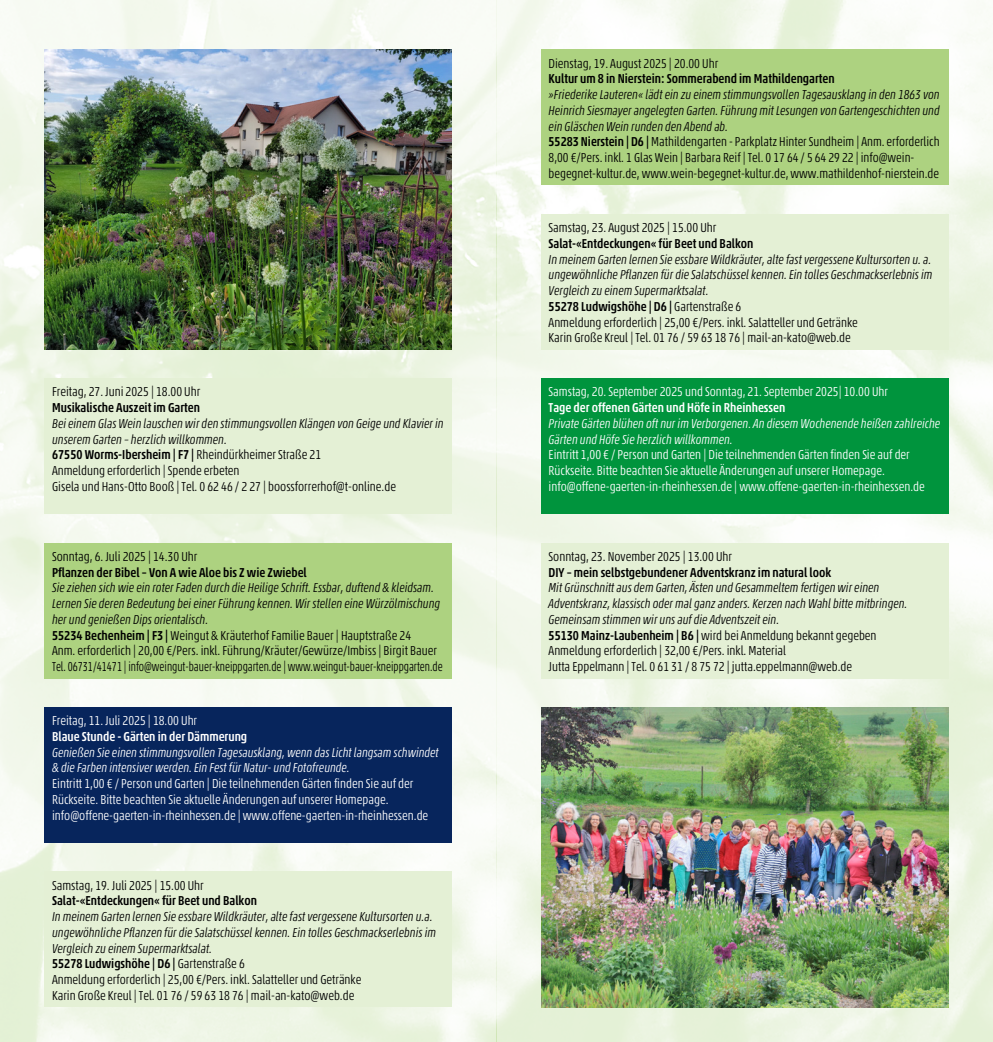
<style>
.page{position:relative;width:993px;height:1042px;background:#fff}
.page>*{position:absolute;margin:0;border:0;box-sizing:border-box;transform-origin:0 0}
.t1{font:300 condensed 13.12px/15.8px "Akko Pro";color:#000}
.t2{font:italic 300 condensed 13.12px/15.8px "Akko Pro";color:#000}
.t3{font:300 condensed 13.12px/15.8px "Akko Pro";color:#fff}
.t4{font:italic 300 condensed 13.12px/15.8px "Akko Pro";color:#fff}
.t5{font:500 condensed 13.12px "Akko Pro";color:#000}
.t6{font:500 condensed 13.12px "Akko Pro";color:#fff}
.s1{font-style:italic}
.s2{font-weight:500}
.s3{font-weight:500;font-style:normal}
.s4{font-style:normal}
</style>
<div class="page">
<img style="left:0;top:0;width:992px;height:1042px">
<div style="left:45px;top:707px;width:406px;height:136px;background:#07255c"></div>
<div style="left:45px;top:871px;width:406px;height:136px;background:#e4f0d5"></div>
<div style="left:45px;top:378px;width:406px;height:136px;background:#e4f0d5"></div>
<div style="left:45px;top:543px;width:406px;height:135px;background:#add280"></div>
<img style="left:45px;top:50px;width:406px;height:300px">
<div style="left:541px;top:50px;width:406px;height:135px;background:#add280"></div>
<div style="left:541px;top:378px;width:406px;height:136px;background:#00943d"></div>
<div style="left:541px;top:214px;width:406px;height:136px;background:#e4f0d5"></div>
<div style="left:541px;top:543px;width:406px;height:135px;background:#e4f0d5"></div>
<img style="left:541px;top:707px;width:406px;height:300px">
<p class="t1" style="left:52px;top:384px;width:149px">Freitag, 27. Juni 2025 | 18.00 Uhr</p>
<p class="t5" style="left:52px;top:399px;width:149px">Musikalische Auszeit im Garten</p>
<p class="t1" style="left:52px;top:415px;width:393px"><span class="s1">Bei einem Glas Wein lauschen wir den stimmungsvollen Klängen von Geige und Klavier in unserem Garten – herzlich willkommen.<br></span><span class="s2">67550 Worms-Ibersheim | F7 |</span> Rheindürkheimer Straße 21<br>Anmeldung erforderlich | Spende erbeten<br>Gisela und Hans-Otto Booß | Tel. 0 62 46 / 2 27 | boossforrerhof@t-online.de</p>
<p class="t1" style="left:52px;top:548px;width:147px">Sonntag, 6. Juli 2025 | 14.30 Uhr</p>
<p class="t5" style="left:52px;top:564px;width:256px">Pflanzen der Bibel – Von A wie Aloe bis Z wie Zwiebel</p>
<p class="t1" style="left:52px;top:580px;width:392px"><span class="s1">Sie ziehen sich wie ein roter Faden durch die Heilige Schrift. Essbar, duftend &amp; kleidsam.<br>Lernen Sie deren Bedeutung bei einer Führung kennen. Wir stellen eine Würzölmischung her und genießen Dips orientalisch.<br></span><span class="s2">55234 Bechenheim | F3 |</span> Weingut &amp; Kräuterhof Familie Bauer | Hauptstraße 24<br>Anm. erforderlich | 20,00 €/Pers. inkl. Führung/Kräuter/Gewürze/Imbiss | Birgit Bauer Tel. 06731/41471 | info@weingut-bauer-kneippgarten.de | www.weingut-bauer-kneippgarten.de</p>
<p class="t3" style="left:52px;top:712px;width:146px">Freitag, 11. Juli 2025 | 18.00 Uhr</p>
<p class="t6" style="left:52px;top:728px;width:196px">Blaue Stunde - Gärten in der Dämmerung</p>
<p class="t4" style="left:52px;top:744px;width:388px">Genießen Sie einen stimmungsvollen Tagesausklang, wenn das Licht langsam schwindet &amp; die Farben intensiver werden. Ein Fest für Natur- und Fotofreunde.</p>
<p class="t3" style="left:52px;top:775px;width:377px">Eintritt 1,00 € / Person und Garten | Die teilnehmenden Gärten finden Sie auf der<br>Rückseite. Bitte beachten Sie aktuelle Änderungen auf unserer Homepage. info@offene-gaerten-in-rheinhessen.de | www.offene-gaerten-in-rheinhessen.de</p>
<p class="t1" style="left:52px;top:877px;width:153px">Samstag, 19. Juli 2025 | 15.00 Uhr</p>
<p class="t5" style="left:52px;top:892px;width:206px">Salat-«Entdeckungen« für Beet und Balkon</p>
<p class="t2" style="left:52px;top:908px;width:385px">In meinem Garten lernen Sie essbare Wildkräuter, alte fast vergessene Kultursorten u.a. ungewöhnliche Pflanzen für die Salatschüssel kennen. Ein tolles Geschmackserlebnis im Vergleich zu einem Supermarktsalat.<br><span class="s3">55278 Ludwigshöhe | D6 |</span> <span class="s4">Gartenstraße 6<br>Anmeldung erforderlich | 25,00 €/Pers. inkl. Salatteller und Getränke<br>Karin Große Kreul | Tel. 01 76 / 59 63 18 76 | mail-an-kato@web.de</span></p>
<p class="t1" style="left:548px;top:55px;width:171px">Dienstag, 19. August 2025 | 20.00 Uhr</p>
<p class="t5" style="left:548px;top:71px;width:287px">Kultur um 8 in Nierstein: Sommerabend im Mathildengarten</p>
<p class="t1" style="left:548px;top:87px;width:392px"><span class="s1">»Friederike Lauteren« lädt ein zu einem stimmungsvollen Tagesausklang in den 1863 von Heinrich Siesmayer angelegten Garten. Führung mit Lesungen von Gartengeschichten und ein Gläschen Wein runden den Abend ab.<br></span><span class="s2">55283 Nierstein | D6 |</span> Mathildengarten - Parkplatz Hinter Sundheim | Anm. erforderlich 8,00 €/Pers. inkl. 1 Glas Wein | Barbara Reif | Tel. 0 17 64 / 5 64 29 22 | info@wein&shy;begegnet-kultur.de, www.wein-begegnet-kultur.de, www.mathildenhof-nierstein.de</p>
<p class="t1" style="left:548px;top:219px;width:169px">Samstag, 23. August 2025 | 15.00 Uhr</p>
<p class="t5" style="left:548px;top:235px;width:206px">Salat-«Entdeckungen« für Beet und Balkon</p>
<p class="t2" style="left:548px;top:251px;width:385px">In meinem Garten lernen Sie essbare Wildkräuter, alte fast vergessene Kultursorten u. a. ungewöhnliche Pflanzen für die Salatschüssel kennen. Ein tolles Geschmackserlebnis im Vergleich zu einem Supermarktsalat.<br><span class="s3">55278 Ludwigshöhe | D6 |</span> <span class="s4">Gartenstraße 6<br>Anmeldung erforderlich | 25,00 €/Pers. inkl. Salatteller und Getränke<br>Karin Große Kreul | Tel. 01 76 / 59 63 18 76 | mail-an-kato@web.de</span></p>
<p class="t3" style="left:548px;top:384px;width:341px">Samstag, 20. September 2025 und Sonntag, 21. September 2025| 10.00 Uhr</p>
<p class="t6" style="left:548px;top:399px;width:238px">Tage der offenen Gärten und Höfe in Rheinhessen</p>
<p class="t4" style="left:548px;top:415px;width:393px">Private Gärten blühen oft nur im Verborgenen. An diesem Wochenende heißen zahlreiche<br>Gärten und Höfe Sie herzlich willkommen.</p>
<p class="t3" style="left:548px;top:447px;width:377px">Eintritt 1,00 € / Person und Garten | Die teilnehmenden Gärten finden Sie auf der<br>Rückseite. Bitte beachten Sie aktuelle Änderungen auf unserer Homepage. info@offene-gaerten-in-rheinhessen.de | www.offene-gaerten-in-rheinhessen.de</p>
<p class="t1" style="left:548px;top:548px;width:185px">Sonntag, 23. November 2025 | 13.00 Uhr</p>
<p class="t5" style="left:548px;top:564px;width:284px">DIY – mein selbstgebundener Adventskranz im natural look</p>
<p class="t2" style="left:548px;top:580px;width:360px">Mit Grünschnitt aus dem Garten, Ästen und Gesammeltem fertigen wir einen Adventskranz, klassisch oder mal ganz anders. Kerzen nach Wahl bitte mitbringen.<br>Gemeinsam stimmen wir uns auf die Adventszeit ein.<br><span class="s3">55130 Mainz-Laubenheim | B6 |</span> <span class="s4">wird bei Anmeldung bekannt gegeben Anmeldung erforderlich | 32,00 €/Pers. inkl. Material<br>Jutta Eppelmann | Tel. 0 61 31 / 8 75 72 | jutta.eppelmann@web.de</span></p>
</div>
